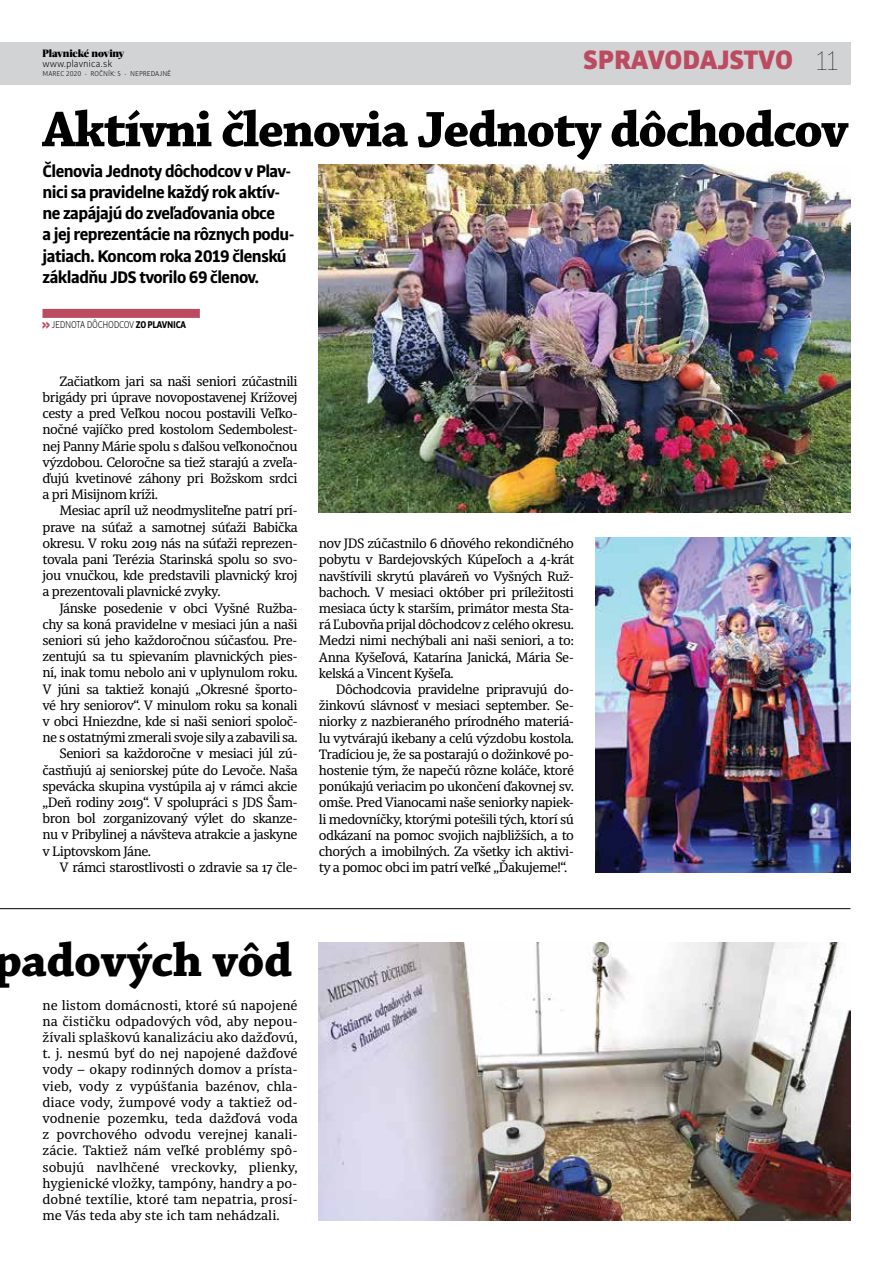
<style>
.page{position:relative;width:893px;height:1263px;background:#fff}
.page>*{position:absolute;margin:0;border:0;box-sizing:border-box;transform-origin:0 0}
.t1{font:700 52.5px "Chaparral Pro";letter-spacing:-.03em;color:#000}
.t2{font:700 49.5px "Chaparral Pro";letter-spacing:-.01em;color:#000}
.t3{font:900 28.5px "Bulo";color:#bc4b61}
.t4{font:700 18px/21.3px "Bulo";letter-spacing:-.03em;color:#000}
.t5{font:13.5px/16.2px "Sindelar";letter-spacing:-.035em;color:#000;text-align:justify}
.t6{font:300 10.5px "Bulo";letter-spacing:-.03em;color:#000;scale:.9 1}
.t7{font:900 10.5px "Acta Headline W00";letter-spacing:-.01em;color:#000}
.t8{font:300 10.5px "Bulo";color:#000}
.t9{font:300 7.5px "Bulo";color:#000}
.s1{font-family:"Bulo Hair Dark";font-weight:400;color:#000}
.s2{font-family:"Amplitude Extra Comp";font-weight:900;font-size:19.5px;color:#bc4b61}
.s3{font-weight:700}
</style>
<div class="page">
<div style="left:0;top:43px;width:850px;height:42px;background:#d1d3d4"></div>
<img style="left:319px;top:942px;width:531px;height:278px">
<hr style="left:0;top:908px;width:850px;height:1px;background:#000">
<img style="left:319px;top:165px;width:531px;height:347px">
<div style="left:43px;top:309px;width:157px;height:9px;background:#bc4b61"></div>
<img style="left:595px;top:538px;width:255px;height:335px">
<p class="t7" style="left:43px;top:47px;width:84px">Plavnické noviny</p>
<p class="t8" style="left:43px;top:57px;width:71px">www.plavnica.sk</p>
<p class="t9" style="left:43px;top:69px;width:130px">MAREC 2020 - ROČNÍK: 5 - NEPREDAJNÉ</p>
<h3 class="t3" style="left:584px;top:41px;width:256px">SPRAVODAJSTVO <span class="s1">11</span></h3>
<h1 class="t1" style="left:43px;top:99px;width:807px">Aktívni členovia Jednoty dôchodcov</h1>
<h3 class="t4" style="left:43px;top:159px;width:254px">Členovia Jednoty dôchodcov v Plav&shy;nici sa pravidelne každý rok aktív&shy;ne zapájajú do zveľaďovania obce<br>a jej reprezentácie na rôznych podu&shy;jatiach. Koncom roka 2019 členskú základňu JDS tvorilo 69 členov.</h3>
<p class="t6" style="left:43px;top:319px;width:161px"><span class="s2">&gt;&gt;</span> JEDNOTA DÔCHODCOV <span class="s3">ZO PLAVNICA</span></p>
<p class="t5" style="left:43px;top:374px;width:257px;text-indent:17px">Začiatkom jari sa naši seniori zúčastnili brigády pri úprave novopostavenej Krížovej cesty a pred Veľkou nocou postavili Veľko&shy;nočné vajíčko pred kostolom Sedembolest&shy;nej Panny Márie spolu s ďalšou veľkonočnou výzdobou. Celoročne sa tiež starajú a zveľa&shy;ďujú kvetinové záhony pri Božskom srdci a pri Misijnom kríži.</p>
<p class="t5" style="left:43px;top:503px;width:257px;text-indent:17px">Mesiac apríl už neodmysliteľne patrí prí&shy;prave na súťaž a samotnej súťaži Babička okresu. V roku 2019 nás na súťaži reprezen&shy;tovala pani Terézia Starinská spolu so svo&shy;jou vnučkou, kde predstavili plavnický kroj a prezentovali plavnické zvyky.</p>
<p class="t5" style="left:60px;top:600px;width:240px">Jánske posedenie v obci Vyšné Ružba-</p>
<p class="t5" style="left:43px;top:617px;width:257px">chy sa koná pravidelne v mesiaci jún a naši</p>
<p class="t5" style="left:43px;top:633px;width:257px">seniori sú jeho každoročnou súčasťou. Pre-</p>
<p class="t5" style="left:43px;top:649px;width:257px">zentujú sa tu spievaním plavnických pies-</p>
<p class="t5" style="left:43px;top:665px;width:257px">ní, inak tomu nebolo ani v uplynulom roku.</p>
<p class="t5" style="left:43px;top:681px;width:257px">V júni sa taktiež konajú „Okresné športo-</p>
<p class="t5" style="left:43px;top:698px;width:257px">vé hry seniorov“. V minulom roku sa konali</p>
<p class="t5" style="left:43px;top:714px;width:257px">v obci Hniezdne, kde si naši seniori spoloč-</p>
<p class="t5" style="left:43px;top:730px;width:257px">ne s ostatnými zmerali svoje sily a zabavili sa.</p>
<p class="t5" style="left:60px;top:746px;width:240px">Seniori sa každoročne v mesiaci júl zú-</p>
<p class="t5" style="left:43px;top:762px;width:257px">častňujú aj seniorskej púte do Levoče. Naša</p>
<p class="t5" style="left:43px;top:779px;width:257px">spevácka skupina vystúpila aj v rámci akcie</p>
<p class="t5" style="left:43px;top:795px;width:257px">„Deň rodiny 2019“. V spolupráci s JDS Šam-</p>
<p class="t5" style="left:43px;top:811px;width:257px">bron bol zorganizovaný výlet do skanze-</p>
<p class="t5" style="left:43px;top:827px;width:257px">nu v Pribylinej a návšteva atrakcie a jaskyne</p>
<p class="t5" style="left:43px;top:843px;width:110px">v Liptovskom Jáne.</p>
<p class="t5" style="left:60px;top:860px;width:240px">V rámci starostlivosti o zdravie sa 17 čle-</p>
<p class="t5" style="left:319px;top:536px;width:257px">nov JDS zúčastnilo 6 dňového rekondičného pobytu v Bardejovských Kúpeľoch a 4-krát navštívili skrytú plaváreň vo Vyšných Ruž&shy;bachoch. V mesiaci október pri príležitosti mesiaca úcty k starším, primátor mesta Sta&shy;rá Ľubovňa prijal dôchodcov z celého okresu.<br>Medzi nimi nechýbali ani naši seniori, a to:<br>Anna Kyšeľová, Katarína Janická, Mária Se&shy;kelská a Vincent Kyšeľa.</p>
<p class="t5" style="left:319px;top:682px;width:257px;text-indent:17px">Dôchodcovia pravidelne pripravujú do&shy;žinkovú slávnosť v mesiaci september. Se&shy;niorky z nazbieraného prírodného materiá&shy;lu vytvárajú ikebany a celú výzdobu kostola.<br>Tradíciou je, že sa postarajú o dožinkové po&shy;hostenie tým, že napečú rôzne koláče, ktoré ponúkajú veriacim po ukončení ďakovnej sv. omše. Pred Vianocami naše seniorky napiek&shy;li medovníčky, ktorými potešili tých, ktorí sú odkázaní na pomoc svojich najbližších, a to chorých a imobilných. Za všetky ich aktivi&shy;ty a pomoc obci im patrí veľké „Ďakujeme!“.</p>
<h2 class="t2" style="left:-6px;top:931px;width:300px">padových vôd</h2>
<p class="t5" style="left:43px;top:997px;width:257px">ne listom domácnosti, ktoré sú napojené na čističku odpadových vôd, aby nepou&shy;žívali splaškovú kanalizáciu ako dažďovú, t. j. nesmú byť do nej napojené dažďové vody – okapy rodinných domov a prísta&shy;vieb, vody z vypúšťania bazénov, chla&shy;diace vody, žumpové vody a taktiež od&shy;vodnenie pozemku, teda dažďová voda z povrchového odvodu verejnej kanali&shy;zácie. Taktiež nám veľké problémy spô&shy;sobujú navlhčené vreckovky, plienky, hygienické vložky, tampóny, handry a po&shy;dobné textílie, ktoré tam nepatria, prosí&shy;me Vás teda aby ste ich tam nehádzali.</p>
</div>
